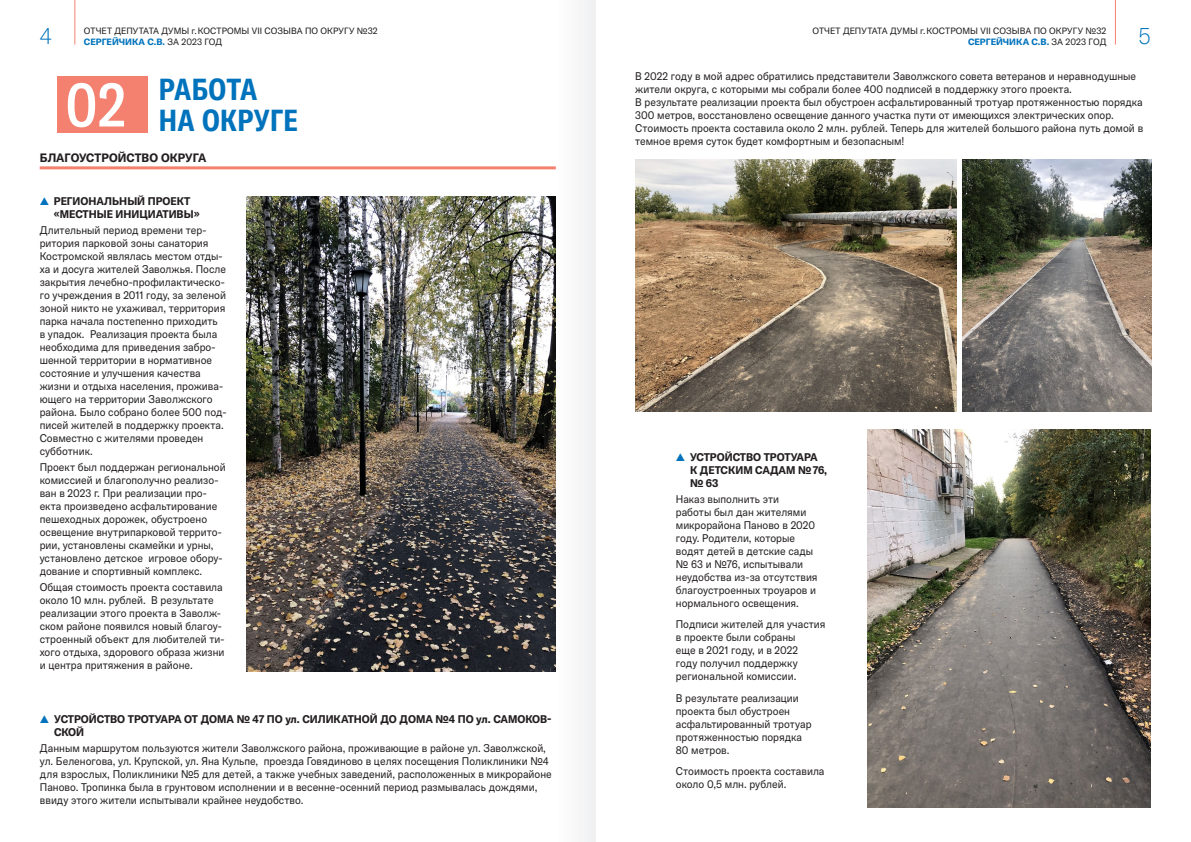
<style>
.page{position:relative;width:1191px;height:842px;background:#fff}
.page>*{position:absolute;margin:0;border:0;box-sizing:border-box;transform-origin:0 0}
.ЗАГОЛОВОК{font:500 condensed 60px "GT America LCG";color:#fff;scale:.95 1}
.ЗАГОЛОВОК-2{font:700 condensed 30px "GT America LCG";letter-spacing:.015em;color:#0073bc;scale:.95 1}
.t1{font:100 23px "GT America LCG";color:#0073bc;scale:.95 1}
.Подзаголовок_подчерк{font:700 12px "GT America LCG";color:#231f20;scale:.95 1}
.Основной{font:11px/13px "GT America LCG";color:#231f20;scale:.95 1}
.t2{font:700 11px/13px "GT America LCG";color:#231f20;scale:.95 1}
.t3{font:9px/10.8px "GT America LCG";color:#231f20}
.t4{font:700 9px "GT America LCG";letter-spacing:.005em;color:#0073bc}
.s1{font-weight:700;color:#0073bc}
.s2{font-weight:400;color:#231f20}
.s3{font-family:"Dixieland Normal";font-weight:400;color:#0073bc}
</style>
<div class="page">
<hr style="left:74px;top:0;width:1px;height:45px;background:#f48070">
<hr style="left:1115px;top:0;width:1px;height:45px;background:#f48070">
<div style="left:547px;top:0;width:48px;height:842px;background:#f8f8f9"></div>
<div style="left:57px;top:77px;width:90px;height:56px;background:#f48070"></div>
<hr style="left:40px;top:166px;width:516px;height:3px;background:#f48070">
<img style="left:247px;top:196px;width:308px;height:475px">
<img style="left:635px;top:160px;width:321px;height:252px">
<img style="left:962px;top:160px;width:189px;height:252px">
<img style="left:867px;top:430px;width:283px;height:378px">
<p class="t3" style="left:84px;top:25px;width:295px">ОТЧЕТ ДЕПУТАТА ДУМЫ г. КОСТРОМЫ VII СОЗЫВА ПО ОКРУГУ №32<br><span class="s1">СЕРГЕЙЧИКА С.В.</span> ЗА 2023 ГОД</p>
<p class="t3" style="left:812px;top:25px;width:295px">ОТЧЕТ ДЕПУТАТА ДУМЫ г. КОСТРОМЫ VII СОЗЫВА ПО ОКРУГУ №32</p>
<h3 class="t1" style="left:40px;top:20px;width:15px">4</h3>
<p class="t4" style="left:968px;top:35px;width:140px">СЕРГЕЙЧИКА С.В. <span class="s2">ЗА 2023 ГОД</span></p>
<h3 class="t1" style="left:1138px;top:20px;width:14px">5</h3>
<p class="ЗАГОЛОВОК-2" style="left:159px;top:67px;width:105px">РАБОТА</p>
<p class="Основной" style="left:635px;top:68px;width:529px">В 2022 году в мой адрес обратились представители Заволжского совета ветеранов и неравнодушные жители округа, с которыми мы собрали более 400 подписей в поддержку этого проекта.</p>
<p class="Основной" style="left:635px;top:94px;width:536px">В результате реализации проекта был обустроен асфальтированный тротуар протяженностью порядка 300 метров, восстановлено освещение данного участка пути от имеющихся электрических опор.<br>Стоимость проекта составила около 2 млн. рублей. Теперь для жителей большого района путь домой в темное время суток будет комфортным и безопасным!</p>
<p class="ЗАГОЛОВОК" style="left:66px;top:61px;width:65px">02</p>
<p class="ЗАГОЛОВОК-2" style="left:159px;top:98px;width:148px">НА ОКРУГЕ</p>
<p class="Подзаголовок_подчерк" style="left:40px;top:148px;width:177px">БЛАГОУСТРОЙСТВО ОКРУГА</p>
<p class="t2" style="left:54px;top:194px;width:155px;text-indent:-14px"><span class="s3">V</span> РЕГИОНАЛЬНЫЙ ПРОЕКТ «МЕСТНЫЕ ИНИЦИАТИВЫ»</p>
<p class="Основной" style="left:40px;top:223px;width:198px">Длительный период времени тер&shy;ритория парковой зоны санатория Костромской являлась местом отды&shy;ха и досуга жителей Заволжья. После закрытия лечебно-профилактическо&shy;го учреждения в 2011 году, за зеленой зоной никто не ухаживал, территория парка начала постепенно приходить<br>в упадок. Реализация проекта была необходима для приведения забро&shy;шенной территории в нормативное состояние и улучшения качества жизни и отдыха населения, прожива&shy;ющего на территории Заволжского района. Было собрано более 500 под&shy;писей жителей в поддержку проекта.<br>Совместно с жителями проведен субботник.</p>
<p class="Основной" style="left:40px;top:460px;width:197px">Проект был поддержан региональной комиссией и благополучно реализо&shy;ван в 2023 г. При реализации про&shy;екта произведено асфальтирование пешеходных дорожек, обустроено освещение внутрипарковой террито&shy;рии, установлены скамейки и урны, установлено детское игровое обору&shy;дование и спортивный комплекс.</p>
<p class="Основной" style="left:40px;top:579px;width:196px">Общая стоимость проекта составила около 10 млн. рублей. В результате реализации этого проекта в Заволж&shy;ском районе появился новый благоу&shy;строенный объект для любителей ти&shy;хого отдыха, здорового образа жизни и центра притяжения в районе.</p>
<p class="t2" style="left:690px;top:449px;width:146px;text-indent:-14px"><span class="s3">V</span> УСТРОЙСТВО ТРОТУАРА<br>К ДЕТСКИМ САДАМ № 76, № 63</p>
<p class="Основной" style="left:676px;top:492px;width:151px">Наказ выполнить эти<br>работы был дан жителями микрорайона Паново в 2020 году. Родители, которые водят детей в детские сады № 63 и №76, испытывали неудобства из-за отсутствия благоустроенных троуаров и нормального освещения.</p>
<p class="Основной" style="left:676px;top:617px;width:159px">Подписи жителей для участия в проекте были собраны<br>еще в 2021 году, и в 2022<br>году получил поддержку региональной комиссии.</p>
<p class="Основной" style="left:676px;top:691px;width:144px">В результате реализации проекта был обустроен асфальтированный тротуар протяженностью порядка<br>80 метров.</p>
<p class="Основной" style="left:676px;top:764px;width:158px">Стоимость проекта составила около 0,5 млн. рублей.</p>
<p class="t2" style="left:54px;top:712px;width:525px;text-indent:-14px"><span class="s3">V</span> УСТРОЙСТВО ТРОТУАРА ОТ ДОМА № 47 ПО ул. СИЛИКАТНОЙ ДО ДОМА №4 ПО ул. САМОКОВ-<br>СКОЙ</p>
<p class="Основной" style="left:40px;top:741px;width:540px">Данным маршрутом пользуются жители Заволжского района, проживающие в районе ул. Заволжской, ул. Беленогова, ул. Крупской, ул. Яна Кульпе, проезда Говядиново в целях посещения Поликлиники №4 для взрослых, Поликлиники №5 для детей, а также учебных заведений, расположенных в микрорайоне Паново. Тропинка была в грунтовом исполнении и в весенне-осенний период размывалась дождями, ввиду этого жители испытывали крайнее неудобство.</p>
</div>
